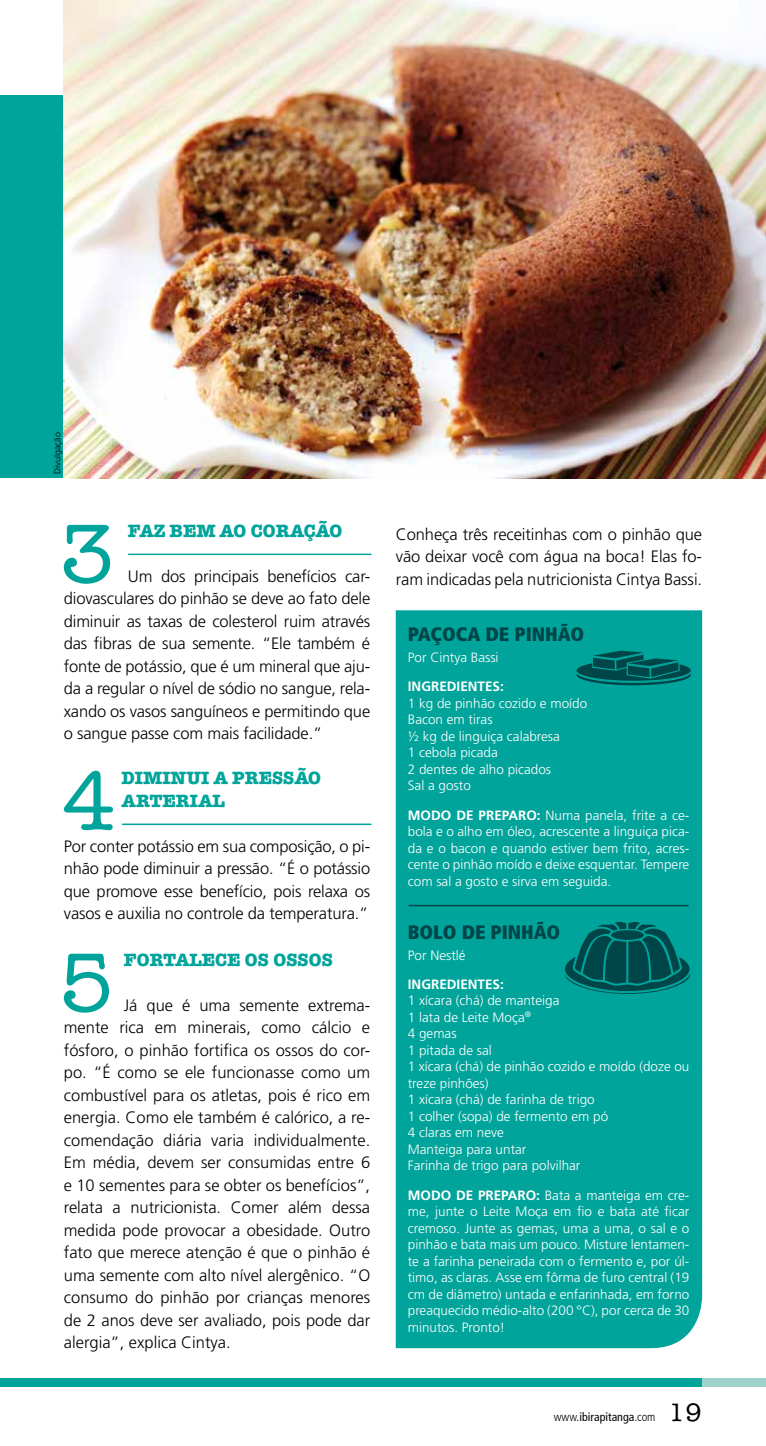
<style>
.page{position:relative;width:766px;height:1446px;background:#fff}
.page>*{position:absolute;margin:0;border:0;box-sizing:border-box;transform-origin:0 0}
.t1{font:500 83.55px "American Typewriter Std";color:#00a49b}
.t2{font:900 condensed 19.5px "Frutiger LT Std";color:#004649}
.t3{font:700 18px/22.5px "American Typewriter Std";color:#00a49b}
.t4{font:300 16.5px/22.5px "Frutiger LT Std";letter-spacing:-.01em;color:#000;text-align:justify}
.t5{font:300 13.5px/16.5px "Frutiger LT Std";color:#fff}
.t6{font:700 13.5px "Frutiger LT Std";color:#fff}
.t7{font:condensed 12px "Frutiger LT Std";color:#000}
.t8{font:300 9px "Frutiger LT Std";color:#000}
.s1{font-weight:700}
.s2{font-weight:300}
.s3{font-family:"American Typewriter Std";font-weight:500;font-stretch:normal;font-size:25.5px}
</style>
<div class="page">
<div style="left:395px;top:610px;width:307px;height:738px;background:#00a49b"></div>
<div style="left:0;top:95px;width:765px;height:382px;background:#00a49b"></div>
<div style="left:0;top:1378px;width:702px;height:9px;background:#00a49b"></div>
<div style="left:702px;top:1378px;width:63px;height:9px;background:#9ed3cd"></div>
<hr style="left:408px;top:905px;width:280px;height:1px;background:#004649">
<hr style="left:122px;top:823px;width:249px;height:2px;background:#00a49b">
<hr style="left:129px;top:553px;width:242px;height:2px;background:#00a49b">
<img style="left:64px;top:0;width:701px;height:478px">
<svg style="left:576px;top:651px;width:114px;height:34px;background:#006e6c"></svg>
<svg style="left:564px;top:922px;width:126px;height:72px;background:#006b6a"></svg>
<p class="t8" style="left:52px;top:474px;width:44px;rotate:-90deg">Divulgação</p>
<h1 class="t1" style="left:59px;top:507px;width:57px">3</h1>
<p class="t3" style="left:128px;top:519px;width:216px">FAZ BEM AO CORAÇÃO</p>
<p class="t4" style="left:64px;top:565px;width:308px;text-indent:64px">Um dos principais benefícios car&shy;diovasculares do pinhão se deve ao fato dele diminuir as taxas de colesterol ruim através das fibras de sua semente. “Ele também é fonte de potássio, que é um mineral que aju&shy;da a regular o nível de sódio no sangue, rela&shy;xando os vasos sanguíneos e permitindo que o sangue passe com mais facilidade.”</p>
<h1 class="t1" style="left:61px;top:755px;width:57px">4</h1>
<p class="t3" style="left:122px;top:767px;width:201px">DIMINUI A PRESSÃO<br>ARTERIAL</p>
<p class="t4" style="left:64px;top:835px;width:308px">Por conter potássio em sua composição, o pi&shy;nhão pode diminuir a pressão. “É o potássio que promove esse benefício, pois relaxa os vasos e auxilia no controle da temperatura.”</p>
<h1 class="t1" style="left:58px;top:936px;width:57px">5</h1>
<p class="t3" style="left:124px;top:948px;width:210px">FORTALECE OS OSSOS</p>
<p class="t4" style="left:64px;top:994px;width:308px;text-indent:60px">Já que é uma semente extrema&shy;mente rica em minerais, como cálcio e fósforo, o pinhão fortifica os ossos do cor&shy;po. “É como se ele funcionasse como um combustível para os atletas, pois é rico em energia. Como ele também é calórico, a re&shy;comendação diária varia individualmente.<br>Em média, devem ser consumidas entre 6 e 10 sementes para se obter os benefícios”, relata a nutricionista. Comer além dessa medida pode provocar a obesidade. Outro fato que merece atenção é que o pinhão é uma semente com alto nível alergênico. “O consumo do pinhão por crianças menores de 2 anos deve ser avaliado, pois pode dar alergia”, explica Cintya.</p>
<p class="t4" style="left:395px;top:523px;width:308px">Conheça três receitinhas com o pinhão que vão deixar você com água na boca! Elas fo&shy;ram indicadas pela nutricionista Cintya Bassi.</p>
<p class="t2" style="left:407px;top:623px;width:178px">PAÇOCA DE PINHÃO</p>
<p class="t5" style="left:407px;top:649px;width:92px">Por Cintya Bassi</p>
<p class="t6" style="left:407px;top:679px;width:23px">INGRE</p>
<p class="t6" style="left:446px;top:679px;width:59px">DIENTES:</p>
<p class="t5" style="left:407px;top:695px;width:181px">1 kg de pinhão cozido e moído<br>Bacon em tiras<br>½ kg de linguiça calabresa<br>1 cebola picada<br>2 dentes de alho picados<br>Sal a gosto</p>
<p class="t6" style="left:407px;top:807px;width:80px">MODO DE PREPARO</p>
<p class="t5" style="left:407px;top:807px;width:283px;text-align:justify;text-indent:129px"><span class="s1">:</span> Numa panela, frite a ce&shy;bola e o alho em óleo, acrescente a linguiça pica&shy;da e o bacon e quando estiver bem frito, acres&shy;cente o pinhão moído e deixe esquentar. Tempere com sal a gosto e sirva em seguida.</p>
<p class="t2" style="left:407px;top:920px;width:154px">BOLO DE PINHÃO</p>
<p class="t5" style="left:407px;top:947px;width:59px">Por Nestlé</p>
<p class="t6" style="left:407px;top:976px;width:23px">INGRE</p>
<p class="t6" style="left:446px;top:976px;width:59px">DIENTES:</p>
<p class="t5" style="left:407px;top:992px;width:283px">1 xícara (chá) de manteiga<br>1 lata de Leite Moça<sup>®<br></sup>4 gemas<br>1 pitada de sal<br>1 xícara (chá) de pinhão cozido e moído (doze ou treze pinhões)<br>1 xícara (chá) de farinha de trigo<br>1 colher (sopa) de fermento em pó<br>4 claras em neve<br>Manteiga para untar<br>Farinha de trigo para polvilhar</p>
<p class="t6" style="left:407px;top:1187px;width:80px">MODO DE PREPARO</p>
<p class="t5" style="left:407px;top:1187px;width:283px;text-align:justify;text-indent:128px"><span class="s1">:</span> Bata a manteiga em cre&shy;me, junte o Leite Moça em fio e bata até ficar cremoso. Junte as gemas, uma a uma, o sal e o pinhão e bata mais um pouco. Misture lentamen&shy;te a farinha peneirada com o fermento e, por úl&shy;timo, as claras. Asse em fôrma de furo central (19 cm de diâmetro) untada e enfarinhada, em forno preaquecido médio-alto (200 °C), por cerca de 30 minutos. Pronto!</p>
<p class="t7" style="left:553px;top:1410px;width:150px"><span class="s2">www.</span>ibirapitanga<span class="s2">.com</span> <span class="s3">19</span></p>
</div>
